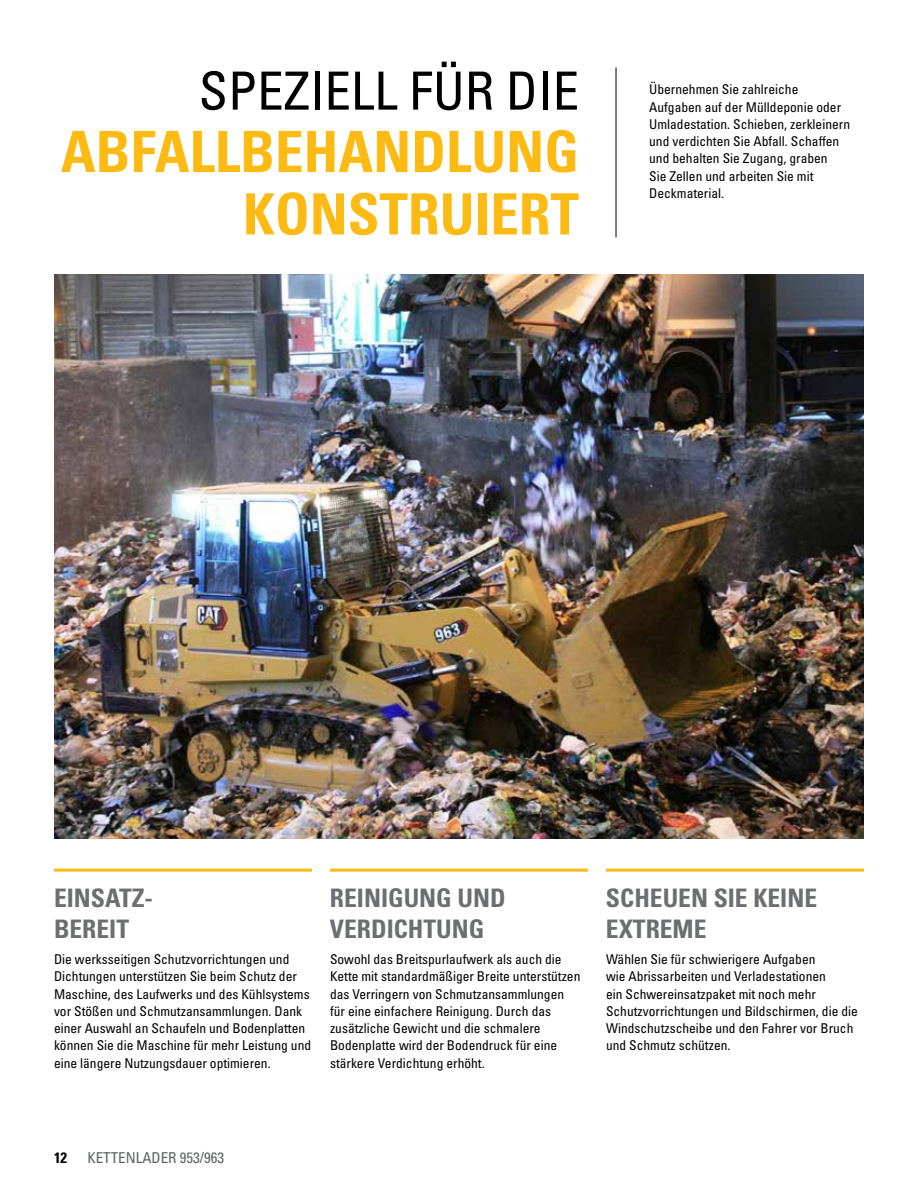
<style>
.page{position:relative;width:918px;height:1188px;background:#fff}
.page>*{position:absolute;margin:0;border:0;box-sizing:border-box;transform-origin:0 0}
.t1{font:57px/62.4px "Univers LTCYR 67 Bold Cond";color:#fdba12;text-align:right}
.t2{font:condensed 52.65px "Univers LTCYR 57";color:#000}
.t3{font:25.5px/30.6px "Univers LTCYR 67 Bold Cond";color:#6d6e71}
.t4{font:condensed 15px "Univers LTCYR 57";color:#5e6263}
.t5{font:15px "Univers LTCYR 67 Bold Cond";color:#000}
.t6{font:condensed 13.5px/17.2px "Univers LTCYR 57";color:#000}
</style>
<div class="page">
<hr style="left:616px;top:68px;width:1px;height:169px;background:#000">
<img style="left:54px;top:274px;width:810px;height:564px">
<hr style="left:54px;top:869px;width:258px;height:3px;background:#fdba12">
<hr style="left:330px;top:869px;width:258px;height:3px;background:#fdba12">
<hr style="left:606px;top:869px;width:258px;height:3px;background:#fdba12">
<h2 class="t2" style="left:199px;top:58px;width:382px">SPEZIELL FÜR DIE</h2>
<h1 class="t1" style="left:61px;top:120px;width:520px">ABFALLBEHANDLUNG<br>KONSTRUIERT</h1>
<p class="t6" style="left:649px;top:80px;width:202px">Übernehmen Sie zahlreiche<br>Aufgaben auf der Mülldeponie oder<br>Umladestation. Schieben, zerkleinern und verdichten Sie Abfall. Schaffen und behalten Sie Zugang, graben<br>Sie Zellen und arbeiten Sie mit<br>Deckmaterial.</p>
<h3 class="t3" style="left:330px;top:883px;width:177px">REINIGUNG UND<br>VERDICHTUNG</h3>
<h3 class="t3" style="left:54px;top:883px;width:101px">EINSATZ-<br>BEREIT</h3>
<h3 class="t3" style="left:606px;top:883px;width:213px">SCHEUEN SIE KEINE<br>EXTREME</h3>
<p class="t6" style="left:54px;top:950px;width:259px">Die werksseitigen Schutzvorrichtungen und Dichtungen unterstützen Sie beim Schutz der Maschine, des Laufwerks und des Kühlsystems vor Stößen und Schmutzansammlungen. Dank einer Auswahl an Schaufeln und Bodenplatten können Sie die Maschine für mehr Leistung und eine längere Nutzungsdauer optimieren.</p>
<p class="t6" style="left:606px;top:950px;width:253px">Wählen Sie für schwierigere Aufgaben<br>wie Abrissarbeiten und Verladestationen<br>ein Schwereinsatzpaket mit noch mehr Schutzvorrichtungen und Bildschirmen, die die Windschutzscheibe und den Fahrer vor Bruch und Schmutz schützen.</p>
<p class="t6" style="left:330px;top:950px;width:252px">Sowohl das Breitspurlaufwerk als auch die Kette mit standardmäßiger Breite unterstützen das Verringern von Schmutzansammlungen für eine einfachere Reinigung. Durch das zusätzliche Gewicht und die schmalere Bodenplatte wird der Bodendruck für eine stärkere Verdichtung erhöht.</p>
<p class="t5" style="left:54px;top:1148px;width:15px">12</p>
<p class="t4" style="left:87px;top:1148px;width:138px">KETTENLADER 953/963</p>
</div>
